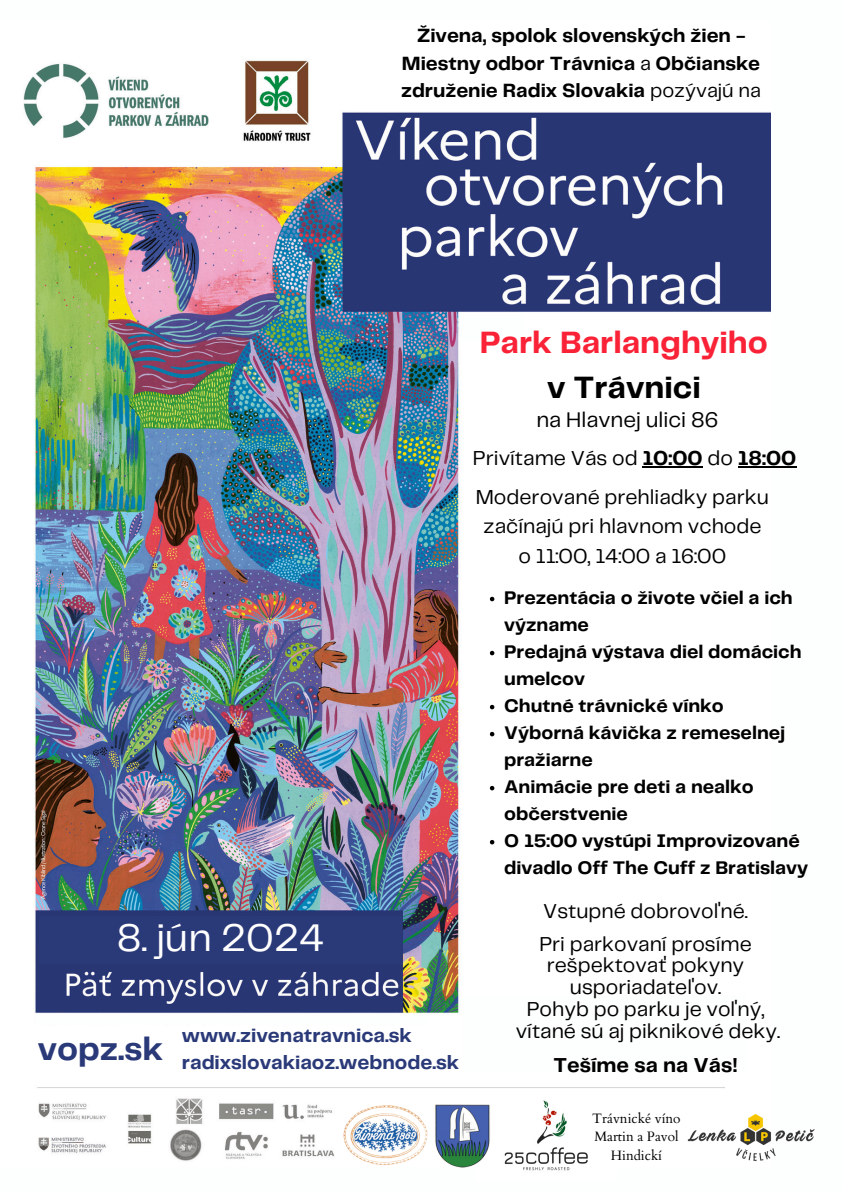
<style>
.page{position:relative;width:842px;height:1191px;background:#fff}
.page>*{position:absolute;margin:0;border:0;box-sizing:border-box;transform-origin:0 0}
.t1{font:40px "Telegraf";color:#fff}
.t2{font:700 33.5px "Telegraf";color:#2a3978}
.t3{font:700 32px/44.2px "Telegraf";color:#fa2237;text-align:center}
.t4{font:22px "Telegraf";color:#000}
.t5{font:21px/29.2px "Telegraf";color:#000;text-align:center}
.t6{font:20.9px/21.8px "Telegraf";color:#000;text-align:center}
.t7{font:700 20.9px "Telegraf";color:#000}
.t8{font:700 20px/27.8px "Telegraf";color:#2a3978}
.t9{font:700 19.9px/27.5px "Telegraf";color:#000;text-align:center}
.t10{font:700 19px/27px "Telegraf";color:#000}
.t11{font:13.6px "Cardo";color:#000}
.s1{font-weight:400}
.s2{color:#000}
.s3{font-weight:700}
</style>
<div class="page">
<img style="left:23px;top:60px;width:748px;height:1101px">
<img style="left:476px;top:1091px;width:140px;height:80px">
<img style="left:335px;top:1103px;width:99px;height:62px">
<div style="left:39px;top:916px;width:362px;height:47px;background:#2a3978"></div>
<img style="left:669px;top:1106px;width:146px;height:55px">
<div style="left:460px;top:314px;width:63px;height:27px;background:#fdfefe"></div>
<div style="left:463px;top:994px;width:282px;height:77px;background:#fdfefe"></div>
<div style="left:35px;top:1014px;width:391px;height:10px;background:#fdfefe"></div>
<svg style="left:490px;top:596px;width:4px;height:5px"></svg>
<svg style="left:490px;top:650px;width:4px;height:5px"></svg>
<svg style="left:490px;top:704px;width:4px;height:5px"></svg>
<svg style="left:490px;top:731px;width:4px;height:5px"></svg>
<svg style="left:490px;top:785px;width:4px;height:5px"></svg>
<svg style="left:490px;top:839px;width:4px;height:5px"></svg>
<img style="left:434px;top:1102px;width:59px;height:67px">
<hr style="left:642px;top:466px;width:61px;height:2px;background:#000">
<hr style="left:738px;top:466px;width:58px;height:2px;background:#000">
<p class="t9" style="left:401px;top:23px;width:361px">Živena, spolok slovenských žien -<br>Miestny odbor Trávnica <span class="s1">a</span> Občianske združenie Radix Slovakia <span class="s1">pozývajú na</span></p>
<p class="t3" style="left:480px;top:322px;width:290px">Park Barlanghyiho <span class="s2">v Trávnici</span></p>
<h2 class="t4" style="left:536px;top:410px;width:184px">na Hlavnej ulici 86</h2>
<p class="t5" style="left:473px;top:444px;width:325px">Privítame Vás od <span class="s3">10:00</span> do <span class="s3">18:00</span></p>
<p class="t1" style="left:117px;top:920px;width:209px">8. jún 2024</p>
<p class="t2" style="left:38px;top:1033px;width:127px">vopz.sk</p>
<p class="t8" style="left:182px;top:1021px;width:279px">www.zivenatravnica.sk radixslovakiaoz.webnode.sk</p>
<h4 class="t5" style="left:476px;top:483px;width:295px">Moderované prehliadky parku začínajú pri hlavnom vchode o 11:00, 14:00 a 16:00</h4>
<p class="t10" style="left:504px;top:584px;width:290px">Prezentácia o živote včiel a ich význame</p>
<p class="t10" style="left:504px;top:638px;width:299px">Predajná výstava diel domácich umelcov</p>
<p class="t10" style="left:504px;top:692px;width:221px">Chutné trávnické vínko</p>
<p class="t10" style="left:504px;top:719px;width:283px">Výborná kávička z remeselnej pražiarne</p>
<p class="t10" style="left:504px;top:773px;width:251px">Animácie pre deti a nealko občerstvenie</p>
<h4 class="t10" style="left:504px;top:827px;width:305px">O 15:00 vystúpi Improvizované divadlo Off The Cuff z Bratislavy</h4>
<h4 class="t6" style="left:543px;top:901px;width:206px">Vstupné dobrovoľné.</h4>
<p class="t6" style="left:516px;top:933px;width:266px">Pri parkovaní prosíme rešpektovať pokyny usporiadateľov.<br>Pohyb po parku je voľný, vítané sú aj piknikové deky.</p>
<p class="t7" style="left:553px;top:1056px;width:186px">Tešíme sa na Vás!</p>
<h4 class="t11" style="left:592px;top:1108px;width:90px">Trávnické víno</h4>
<h1 class="t11" style="left:594px;top:1127px;width:86px">Martin a Pavol</h1>
<h2 class="t11" style="left:611px;top:1146px;width:53px">Hindickí</h2>
</div>
